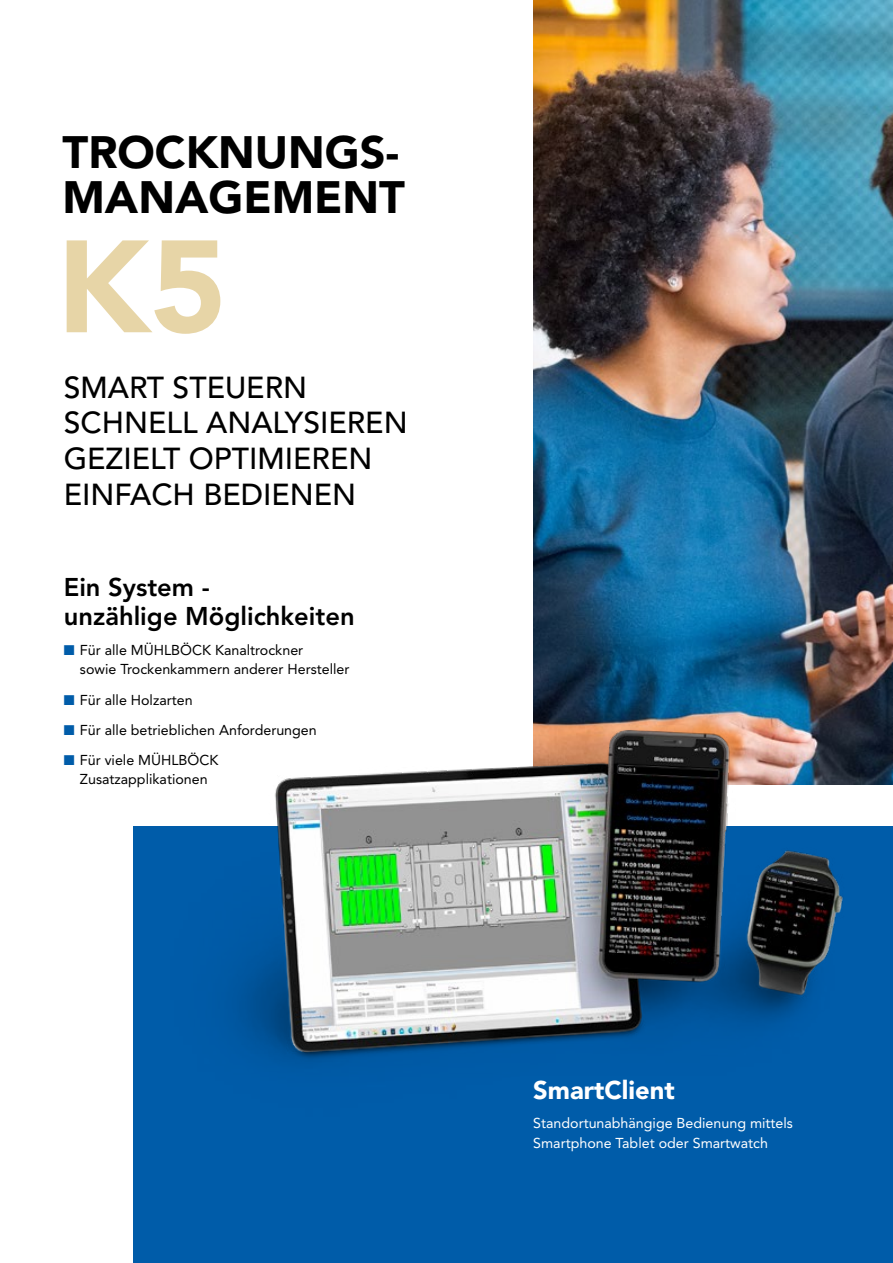
<style>
.page{position:relative;width:893px;height:1263px;background:#fff}
.page>*{position:absolute;margin:0;border:0;box-sizing:border-box;transform-origin:0 0}
.t1{font:900 129.75px "Avenir LT Std";color:#e7d5a7}
.t2{font:900 45px/45px "Avenir LT Std";color:#000}
.t3{font:500 30.15px/35.7px "Avenir LT Std";color:#000}
.t4{font:800 25.5px/28.5px "Avenir LT Std";color:#000}
.t5{font:900 25.5px "Avenir LT Std";color:#fff}
.t6{font:14.25px/19.5px "Avenir LT Std";color:#000}
.t7{font:14.25px/19.5px "Avenir LT Std";color:#fff}
.s1{color:#005ca9}
</style>
<div class="page">
<img style="left:533px;top:0;width:360px;height:687px">
<div style="left:134px;top:827px;width:759px;height:436px;background:#005ca9"></div>
<img style="left:151px;top:687px;width:742px;height:376px">
<h2 class="t2" style="left:63px;top:130px;width:344px">TROCKNUNGS-<br>MANAGEMENT</h2>
<h1 class="t1" style="left:57px;top:209px;width:172px">K5</h1>
<h3 class="t3" style="left:64px;top:370px;width:345px">SMART STEUERN<br>SCHNELL ANALYSIEREN<br>GEZIELT OPTIMIEREN<br>EINFACH BEDIENEN</h3>
<h3 class="t4" style="left:64px;top:573px;width:292px">Ein System -<br>unzählige Möglichkeiten</h3>
<p class="t6" style="left:80px;top:640px;width:271px;text-indent:-16px"><span class="s1">■</span> Für alle MÜHLBÖCK Kanaltrockner<br>sowie Trockenkammern anderer Hersteller</p>
<p class="t6" style="left:64px;top:690px;width:130px"><span class="s1">■</span> Für alle Holzarten</p>
<p class="t6" style="left:64px;top:720px;width:254px"><span class="s1">■</span> Für alle betrieblichen Anforderungen</p>
<p class="t6" style="left:64px;top:750px;width:156px;text-align:center"><span class="s1">■</span> Für viele MÜHLBÖCK<br>Zusatzapplikationen</p>
<h3 class="t5" style="left:533px;top:1075px;width:143px">SmartClient</h3>
<p class="t7" style="left:533px;top:1114px;width:261px">Standortunabhängige Bedienung mittels<br>Smartphone Tablet oder Smartwatch</p>
</div>
